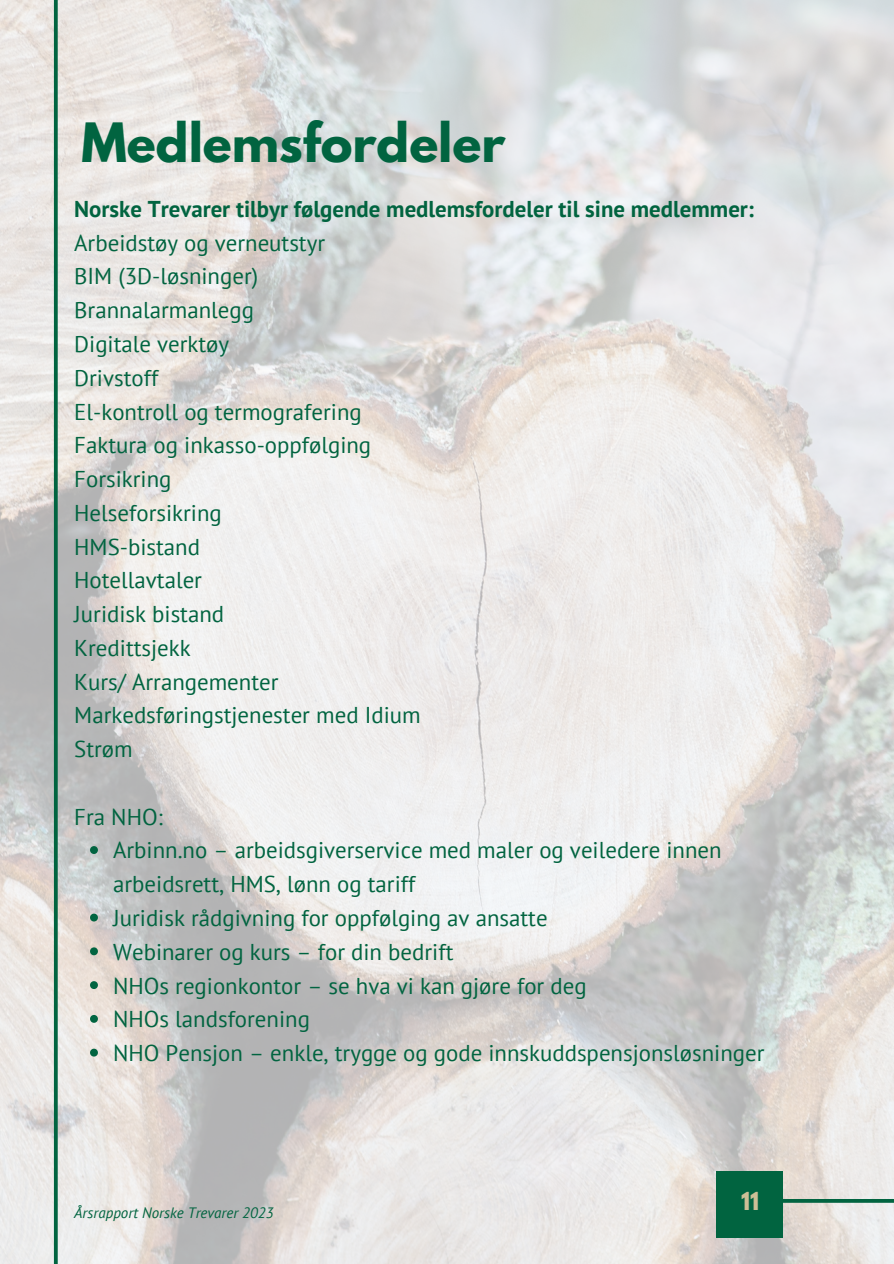
<style>
.page{position:relative;width:894px;height:1264px;background:#fff}
.page>*{position:absolute;margin:0;border:0;box-sizing:border-box;transform-origin:0 0}
.t1{font:700 48px "League Spartan";color:#016440}
.t2{font:22.8px/33.8px "PT Sans";color:#016440}
.t3{font:700 21.9px "League Spartan";color:#cdbf96}
.t4{font:italic 15px "PT Sans";color:#016440}
.s1{font-weight:700}
</style>
<div class="page">
<img style="left:0;top:0;width:893px;height:1263px">
<svg style="left:41px;top:0;width:30px;height:1263px;background:#c4ccc6"></svg>
<div style="left:716px;top:1170px;width:66px;height:67px;background:#016440"></div>
<svg style="left:90px;top:846px;width:8px;height:8px"></svg>
<svg style="left:90px;top:913px;width:8px;height:8px"></svg>
<svg style="left:90px;top:947px;width:8px;height:8px"></svg>
<svg style="left:90px;top:981px;width:8px;height:8px"></svg>
<svg style="left:90px;top:1014px;width:8px;height:8px"></svg>
<svg style="left:90px;top:1048px;width:8px;height:8px"></svg>
<svg style="left:782px;top:1185px;width:111px;height:30px;background:#c9d2ca"></svg>
<h1 class="t1" style="left:81px;top:119px;width:425px">Medlemsfordeler</h1>
<h2 class="t2" style="left:74px;top:191px;width:681px"><span class="s1">Norske Trevarer tilbyr følgende medlemsfordeler til sine medlemmer:<br></span>Arbeidstøy og verneutstyr<br>BIM (3D-løsninger)<br>Brannalarmanlegg<br>Digitale verktøy<br>Drivstoff<br>El-kontroll og termografering<br>Faktura og inkasso-oppfølging<br>Forsikring<br>Helseforsikring<br>HMS-bistand<br>Hotellavtaler<br>Juridisk bistand<br>Kredittsjekk<br>Kurs/ Arrangementer<br>Markedsføringstjenester med Idium<br>Strøm</h2>
<h2 class="t2" style="left:74px;top:799px;width:90px">Fra NHO:</h2>
<p class="t2" style="left:113px;top:833px;width:609px">Arbinn.no – arbeidsgiverservice med maler og veiledere innen arbeidsrett, HMS, lønn og tariff</p>
<p class="t2" style="left:113px;top:900px;width:436px">Juridisk rådgivning for oppfølging av ansatte</p>
<p class="t2" style="left:113px;top:934px;width:341px">Webinarer og kurs – for din bedrift</p>
<p class="t2" style="left:113px;top:968px;width:475px">NHOs regionkontor – se hva vi kan gjøre for deg</p>
<p class="t2" style="left:113px;top:1001px;width:198px">NHOs landsforening</p>
<p class="t2" style="left:113px;top:1035px;width:652px">NHO Pensjon – enkle, trygge og gode innskuddspensjonsløsninger</p>
<p class="t4" style="left:74px;top:1202px;width:201px">Årsrapport Norske Trevarer 2023</p>
<p class="t3" style="left:740px;top:1189px;width:20px">11</p>
</div>
